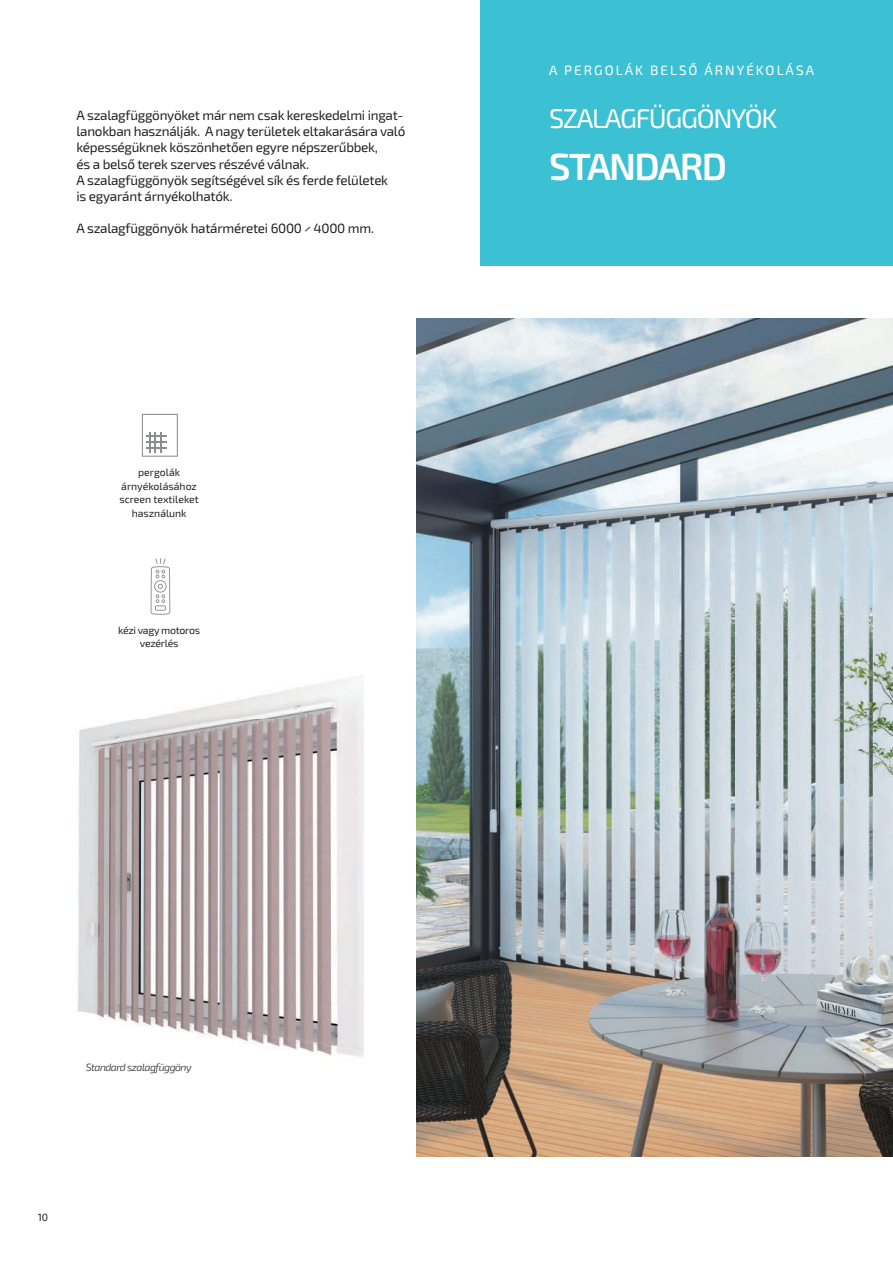
<style>
.page{position:relative;width:893px;height:1263px;background:#fff}
.page>*{position:absolute;margin:0;border:0;box-sizing:border-box;transform-origin:0 0}
.t1{font:600 37.8px "Exo 2";letter-spacing:-.05em;color:#fff}
.t2{font:27px "Exo 2";letter-spacing:-.05em;color:#fff}
.t3{font:13.5px/16.2px "Exo 2";letter-spacing:-.02em;color:#231f20}
.t4{font:13.5px "Exo 2";letter-spacing:.15em;color:#fff}
.t5{font:10.5px/13.5px "Exo 2";color:#231f20;text-align:center}
.t6{font:10.5px/13.5px "Exo 2";letter-spacing:-.025em;color:#231f20;text-align:center}
.t7{font:italic 300 10.5px "Exo 2";letter-spacing:-.055em;color:#231f20}
</style>
<div class="page">
<img style="left:417px;top:319px;width:476px;height:838px">
<svg style="left:150px;top:558px;width:20px;height:57px"></svg>
<svg style="left:142px;top:414px;width:36px;height:43px"></svg>
<img style="left:77px;top:678px;width:286px;height:379px">
<div style="left:480px;top:0;width:413px;height:266px;background:#3cc1d4"></div>
<p class="t3" style="left:77px;top:107px;width:330px">A szalagfüggönyöket már nem csak kereskedelmi ingat&shy;lanokban használják. A nagy területek eltakarására való képességüknek köszönhetően egyre népszerűbbek,<br>és a belső terek szerves részévé válnak.<br>A szalagfüggönyök segítségével sík és ferde felületek<br>is egyaránt árnyékolhatók.</p>
<p class="t3" style="left:77px;top:221px;width:299px">A szalagfüggönyök határméretei 6000 × 4000 mm.</p>
<p class="t5" style="left:119px;top:466px;width:81px">pergolák árnyékolásához screen textileket használunk</p>
<p class="t6" style="left:118px;top:623px;width:83px">kézi vagy motoros vezérlés</p>
<p class="t4" style="left:549px;top:62px;width:266px">A PERGOLÁK BELSŐ ÁRNYÉKOLÁSA</p>
<h2 class="t2" style="left:549px;top:103px;width:230px">SZALAGFÜGGÖNYÖK</h2>
<h1 class="t1" style="left:549px;top:144px;width:179px">STANDARD</h1>
<p class="t7" style="left:86px;top:1061px;width:107px">Standard szalagfüggöny</p>
<p class="t5" style="left:38px;top:1210px;width:12px">10</p>
</div>
